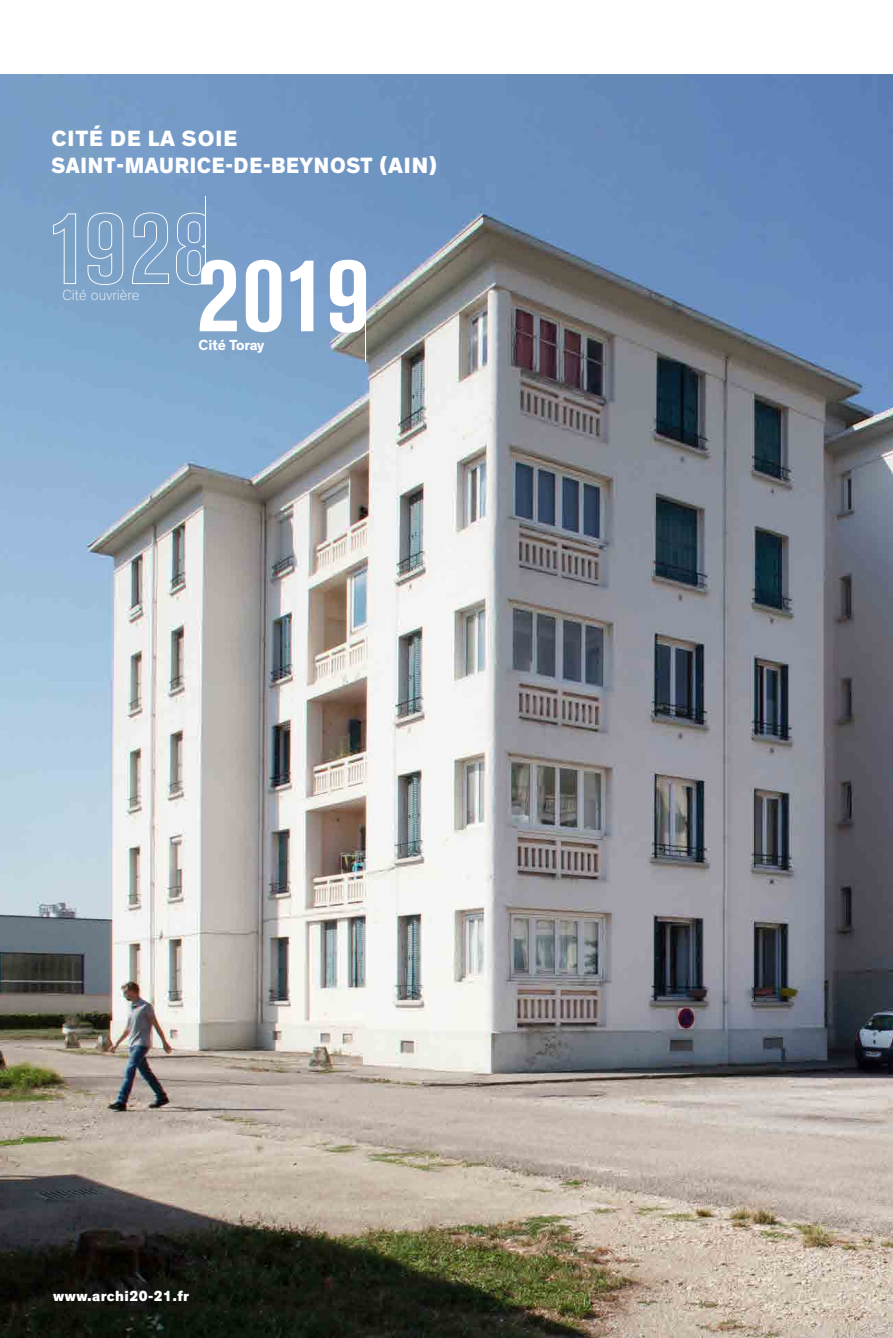
<style>
.page{position:relative;width:893px;height:1338px;background:#fff}
.page>*{position:absolute;margin:0;border:0;box-sizing:border-box;transform-origin:0 0}
.t1{font:800 22.5px/27px "Theinhardt";letter-spacing:.035em;color:#fff}
.t2{font:800 14.92px "Theinhardt";letter-spacing:.03em;color:#fff}
.t3{font:100 14.92px "Theinhardt";color:#fff}
.t4{font:700 14.92px "Theinhardt";letter-spacing:-.01em;color:#fff}
</style>
<div class="page">
<img style="left:0;top:74px;width:893px;height:1263px">
<svg style="left:132px;top:212px;width:37px;height:72px;background:#87aacc"></svg>
<svg style="left:87px;top:212px;width:36px;height:73px;background:#8aaccd"></svg>
<hr style="left:206px;top:195px;width:1px;height:71px;background:#fff">
<svg style="left:53px;top:213px;width:23px;height:71px;background:#89abcd"></svg>
<svg style="left:176px;top:212px;width:61px;height:119px"></svg>
<svg style="left:246px;top:260px;width:35px;height:72px"></svg>
<svg style="left:290px;top:261px;width:23px;height:70px"></svg>
<svg style="left:330px;top:260px;width:36px;height:73px"></svg>
<hr style="left:365px;top:282px;width:1px;height:79px;background:#fff">
<p class="t1" style="left:52px;top:125px;width:387px">CITÉ DE LA SOIE<br>SAINT-MAURICE-DE-BEYNOST (AIN)</p>
<p class="t3" style="left:62px;top:286px;width:79px">Cité ouvrière</p>
<p class="t4" style="left:199px;top:335px;width:67px">Cité Toray</p>
<p class="t2" style="left:53px;top:1286px;width:138px">www.archi20-21.fr</p>
</div>
